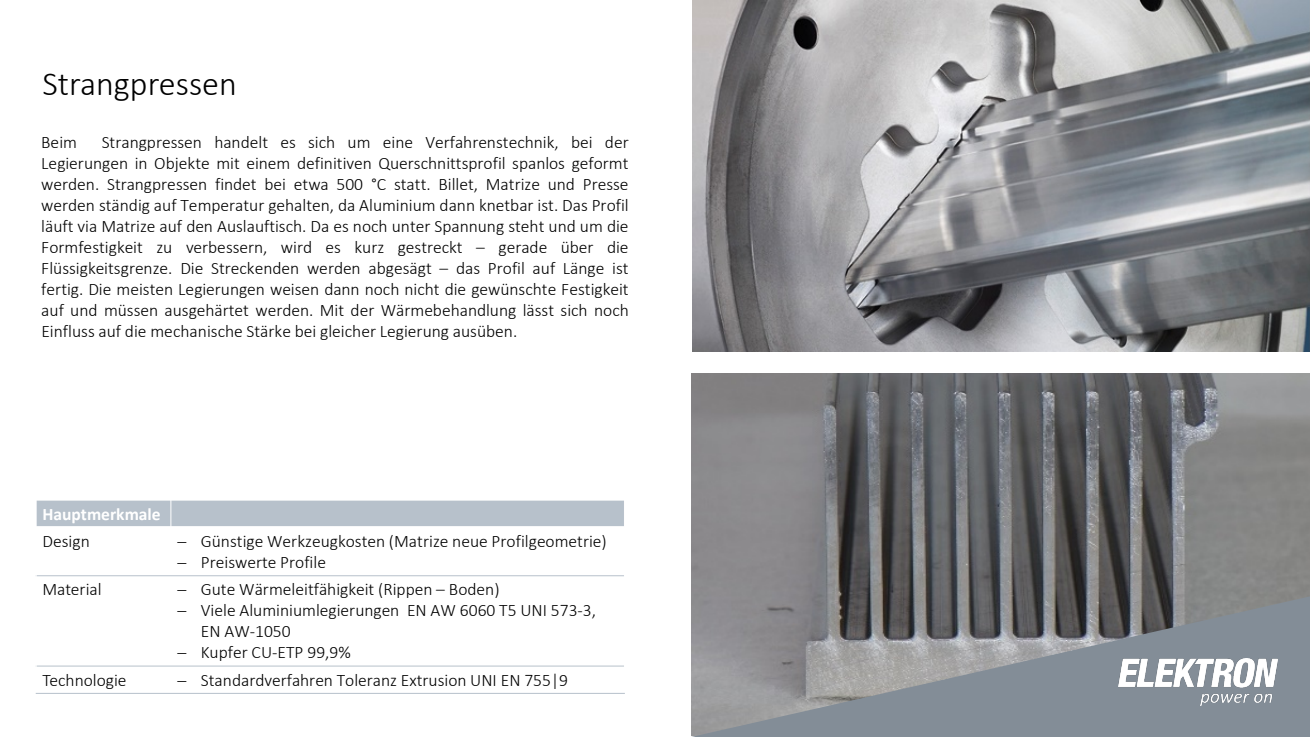
<style>
.page{position:relative;width:1310px;height:737px;background:#fff}
.page>*{position:absolute;margin:0;border:0;box-sizing:border-box;transform-origin:0 0}
.t1{font:300 34.12px "Calibri";color:#000}
.t2{font:300 17.5px/21px "Calibri";color:#000}
.t3{font:700 17.5px "Calibri";color:#fff}
</style>
<div class="page">
<div style="left:36px;top:500px;width:135px;height:27px;background:#b7c1cb"></div>
<div style="left:171px;top:500px;width:453px;height:27px;background:#b7c1cb"></div>
<hr style="left:170px;top:500px;width:1px;height:194px;background:#fff">
<hr style="left:36px;top:526px;width:589px;height:3px;background:#fff">
<hr style="left:36px;top:575px;width:589px;height:1px;background:#b7c1cb">
<hr style="left:36px;top:665px;width:589px;height:1px;background:#b7c1cb">
<hr style="left:36px;top:500px;width:1px;height:194px;background:#fff">
<hr style="left:624px;top:500px;width:1px;height:194px;background:#fff">
<hr style="left:36px;top:500px;width:589px;height:1px;background:#fff">
<hr style="left:36px;top:693px;width:589px;height:1px;background:#b7c1cb">
<img style="left:692px;top:374px;width:618px;height:222px">
<img style="left:692px;top:0;width:618px;height:352px">
<svg style="left:691px;top:596px;width:619px;height:141px;background:#84898e"></svg>
<img style="left:1118px;top:658px;width:159px;height:48px">
<h1 class="t1" style="left:42px;top:63px;width:196px">Strangpressen</h1>
<p class="t2" style="left:41px;top:131px;width:589px;text-align:justify;text-indent:60px">Strangpressen handelt es sich um eine Verfahrenstechnik, bei der Legierungen in Objekte mit einem definitiven Querschnittsprofil spanlos geformt werden. Strangpressen findet bei etwa 500 °C statt. Billet, Matrize und Presse werden ständig auf Temperatur gehalten, da Aluminium dann knetbar ist. Das Profil läuft via Matrize auf den Auslauftisch. Da es noch unter Spannung steht und um die Formfestigkeit zu verbessern, wird es kurz gestreckt – gerade über die Flüssigkeitsgrenze. Die Streckenden werden abgesägt – das Profil auf Länge ist fertig. Die meisten Legierungen weisen dann noch nicht die gewünschte Festigkeit auf und müssen ausgehärtet werden. Mit der Wärmebehandlung lässt sich noch Einfluss auf die mechanische Stärke bei gleicher Legierung ausüben.</p>
<p class="t2" style="left:41px;top:131px;width:37px">Beim</p>
<p class="t3" style="left:42px;top:501px;width:120px">Hauptmerkmale</p>
<p class="t2" style="left:42px;top:530px;width:49px">Design</p>
<p class="t2" style="left:177px;top:530px;width:431px">− Günstige Werkzeugkosten (Matrize neue Profilgeometrie)</p>
<p class="t2" style="left:177px;top:551px;width:150px">− Preiswerte Profile</p>
<p class="t2" style="left:42px;top:579px;width:61px">Material</p>
<p class="t2" style="left:177px;top:579px;width:324px">− Gute Wärmeleitfähigkeit (Rippen – Boden)</p>
<p class="t2" style="left:201px;top:600px;width:397px;text-indent:-24px">− Viele Aluminiumlegierungen EN AW 6060 T5 UNI 573-3,<br>EN AW-1050</p>
<p class="t2" style="left:177px;top:642px;width:175px">− Kupfer CU-ETP 99,9%</p>
<p class="t2" style="left:42px;top:669px;width:86px">Technologie</p>
<p class="t2" style="left:177px;top:669px;width:392px">− Standardverfahren Toleranz Extrusion UNI EN 755|9</p>
</div>
